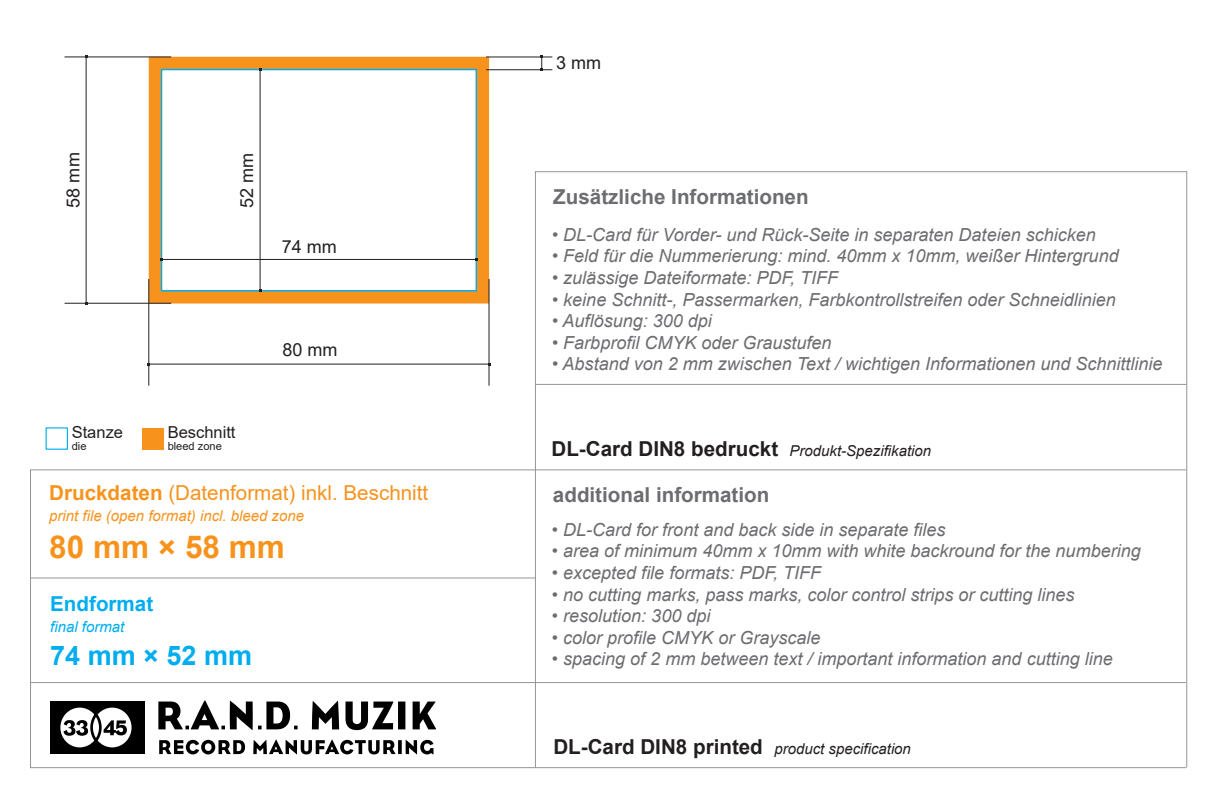
<style>
.page{position:relative;width:1222px;height:803px;background:#fff}
.page>*{position:absolute;margin:0;border:0;box-sizing:border-box;transform-origin:0 0}
.t1{font:700 31.5px "Arial";color:#f7931d}
.t2{font:700 27px "Arial";color:#00aeef}
.t3{font:700 20.55px "Arial";color:#6c6d70}
.t4{font:20.55px "Arial";color:#f7931d}
.t5{font:700 20.55px "Arial";color:#00aeef}
.t6{font:italic 18px "Arial";color:#6c6d70}
.t7{font:18px "Arial";color:#231f20}
.t8{font:16.5px "Arial";color:#231f20}
.t9{font:italic 15px "Arial";color:#231f20}
.t10{font:italic 15px "Arial";color:#f7931d}
.t11{font:italic 15px "Arial";color:#00aeef}
.t12{font:11.1px "Arial";color:#231f20}
.s1{font-weight:700}
.s2{font-weight:700;font-style:normal;font-size:20.55px}
</style>
<div class="page">
<svg style="left:158px;top:700px;width:139px;height:30px"></svg>
<svg style="left:312px;top:700px;width:27px;height:29px"></svg>
<svg style="left:345px;top:701px;width:48px;height:29px"></svg>
<div style="left:398px;top:701px;width:7px;height:28px;background:#000"></div>
<svg style="left:412px;top:701px;width:24px;height:28px"></svg>
<svg style="left:159px;top:739px;width:86px;height:15px"></svg>
<svg style="left:253px;top:739px;width:142px;height:15px"></svg>
<svg style="left:398px;top:740px;width:4px;height:14px"></svg>
<svg style="left:405px;top:739px;width:28px;height:15px"></svg>
<div style="left:50px;top:701px;width:95px;height:52px;background:#000"></div>
<svg style="left:60px;top:707px;width:72px;height:41px"></svg>
<hr style="left:31px;top:682px;width:1154px;height:1px;background:#939598">
<hr style="left:31px;top:577px;width:504px;height:1px;background:#939598">
<hr style="left:535px;top:171px;width:1px;height:596px;background:#939598">
<hr style="left:1186px;top:171px;width:1px;height:596px;background:#939598">
<div style="left:46px;top:427px;width:22px;height:23px;border:1px solid #00aeef"></div>
<div style="left:142px;top:428px;width:21px;height:21px;background:#f7931d"></div>
<hr style="left:535px;top:171px;width:651px;height:1px;background:#939598">
<hr style="left:535px;top:384px;width:651px;height:1px;background:#939598">
<svg style="left:149px;top:57px;width:340px;height:246px"></svg>
<div style="left:161px;top:69px;width:316px;height:222px;border:1px solid #00aeef"></div>
<hr style="left:65px;top:303px;width:106px;height:1px;background:#231f20">
<hr style="left:65px;top:57px;width:106px;height:1px;background:#231f20">
<hr style="left:86px;top:56px;width:1px;height:247px;background:#231f20">
<hr style="left:489px;top:279px;width:1px;height:106px;background:#231f20">
<hr style="left:148px;top:279px;width:1px;height:106px;background:#231f20">
<hr style="left:149px;top:364px;width:340px;height:1px;background:#231f20">
<hr style="left:486px;top:57px;width:66px;height:1px;background:#231f20">
<hr style="left:486px;top:69px;width:66px;height:1px;background:#231f20">
<svg style="left:540px;top:56px;width:3px;height:15px"></svg>
<hr style="left:161px;top:259px;width:315px;height:1px;background:#231f20">
<hr style="left:260px;top:69px;width:1px;height:222px;background:#231f20">
<p class="t7" style="left:61px;top:207px;width:57px;rotate:-90deg">58 mm</p>
<p class="t7" style="left:234px;top:208px;width:57px;rotate:-90deg">52 mm</p>
<p class="t7" style="left:282px;top:234px;width:57px">74 mm</p>
<p class="t7" style="left:282px;top:337px;width:57px">80 mm</p>
<p class="t8" style="left:72px;top:421px;width:53px">Stanze</p>
<p class="t12" style="left:72px;top:438px;width:16px">die</p>
<p class="t8" style="left:168px;top:421px;width:69px">Beschnitt</p>
<p class="t12" style="left:168px;top:438px;width:56px">bleed zone</p>
<p class="t4" style="left:49px;top:479px;width:380px"><span class="s1">Druckdaten</span> (Datenformat) inkl. Beschnitt</p>
<p class="t10" style="left:49px;top:506px;width:256px">print file (open format) incl. bleed zone</p>
<h1 class="t1" style="left:49px;top:524px;width:237px">80 mm × 58 mm</h1>
<p class="t5" style="left:50px;top:589px;width:105px">Endformat</p>
<p class="t11" style="left:50px;top:617px;width:76px">final format</p>
<h2 class="t2" style="left:50px;top:636px;width:203px">74 mm × 52 mm</h2>
<p class="t7" style="left:556px;top:50px;width:46px">3 mm</p>
<p class="t3" style="left:553px;top:182px;width:257px">Zusätzliche Informationen</p>
<p class="t6" style="left:552px;top:223px;width:545px">• DL-Card für Vorder- und Rück-Seite in separaten Dateien schicken</p>
<p class="t6" style="left:552px;top:244px;width:568px">• Feld für die Nummerierung: mind. 40mm x 10mm, weißer Hintergrund</p>
<p class="t6" style="left:552px;top:266px;width:288px">• zulässige Dateiformate: PDF, TIFF</p>
<p class="t6" style="left:552px;top:287px;width:565px">• keine Schnitt-, Passermarken, Farbkontrollstreifen oder Schneidlinien</p>
<p class="t6" style="left:552px;top:309px;width:161px">• Auflösung: 300 dpi</p>
<p class="t6" style="left:552px;top:331px;width:281px">• Farbprofil CMYK oder Graustufen</p>
<p class="t6" style="left:552px;top:352px;width:612px">• Abstand von 2 mm zwischen Text / wichtigen Informationen und Schnittlinie</p>
<p class="t9" style="left:551px;top:441px;width:381px"><span class="s2">DL-Card DIN8 bedruckt</span> Produkt-Spezifikation</p>
<p class="t3" style="left:553px;top:480px;width:218px">additional information</p>
<p class="t6" style="left:552px;top:517px;width:395px">• DL-Card for front and back side in separate files</p>
<p class="t6" style="left:552px;top:539px;width:590px">• area of minimum 40mm x 10mm with white backround for the numbering</p>
<p class="t6" style="left:552px;top:561px;width:271px">• excepted file formats: PDF, TIFF</p>
<p class="t6" style="left:552px;top:582px;width:524px">• no cutting marks, pass marks, color control strips or cutting lines</p>
<p class="t6" style="left:552px;top:604px;width:160px">• resolution: 300 dpi</p>
<p class="t6" style="left:552px;top:625px;width:270px">• color profile CMYK or Grayscale</p>
<p class="t6" style="left:552px;top:647px;width:562px">• spacing of 2 mm between text / important information and cutting line</p>
<p class="t9" style="left:553px;top:738px;width:359px"><span class="s2">DL-Card DIN8 printed</span> product specification</p>
</div>
